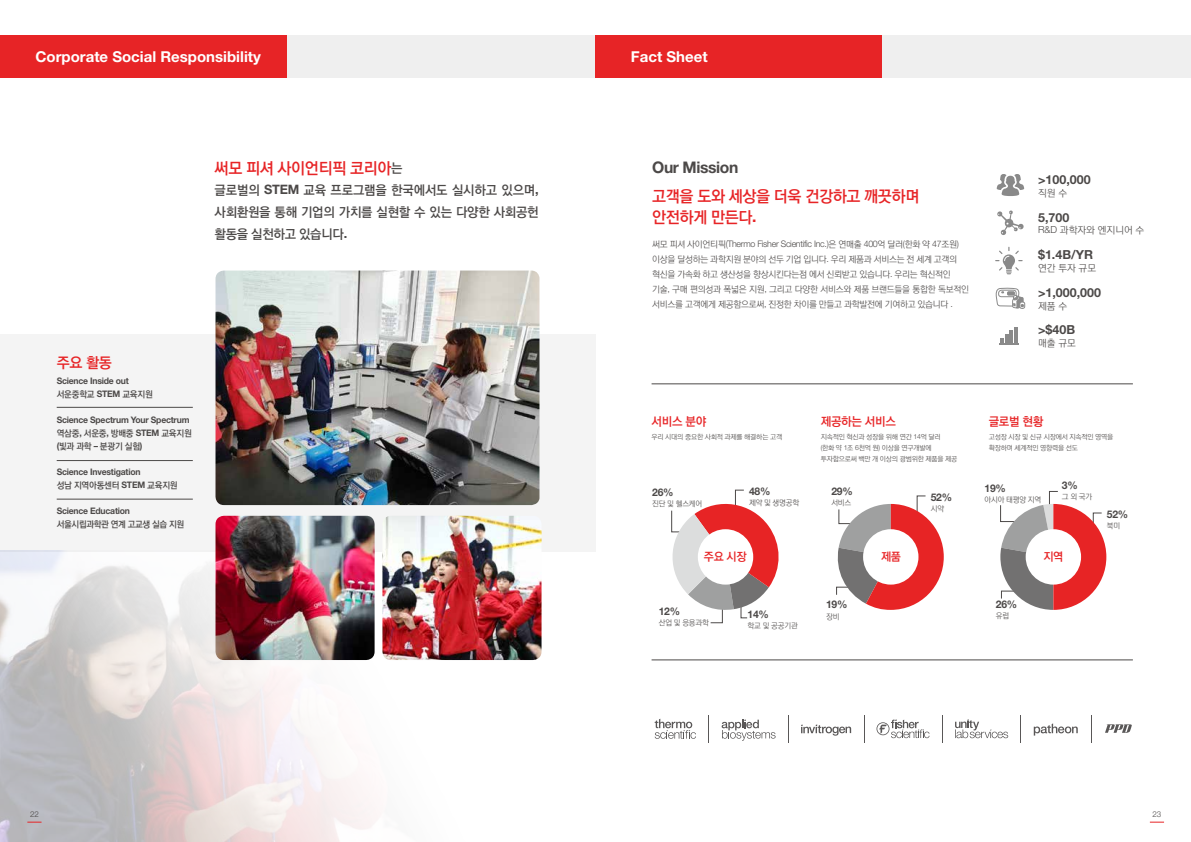
<style>
.page{position:relative;width:1191px;height:842px;background:#fff}
.page>*{position:absolute;margin:0;border:0;box-sizing:border-box;transform-origin:0 0}
.t1{font:16px/21px "YGO540";letter-spacing:-.025em;color:#e72426}
.t2{font:700 16px "Helvetica Neue LT Std";letter-spacing:-.025em;color:#4c4948}
.t3{font:700 15px "Helvetica Neue LT Std";color:#fff}
.t4{font:14.6px "YGO540";color:#e72426}
.t5{font:13px/22px "YGO540";letter-spacing:-.025em;color:#4c4948;text-align:justify}
.t6{font:700 12.5px "Helvetica Neue LT Std";color:#4c4948}
.t7{font:12px "YGO540";letter-spacing:-.025em;color:#e72426}
.t8{font:11.5px "YGO540";letter-spacing:-.025em;color:#e72426}
.t9{font:700 10.6px "Helvetica Neue LT Std";letter-spacing:-.025em;color:#4c4948}
.t10{font:9.7px "YGO520";color:#4c4948}
.t11{font:9px/15px "YGO520";letter-spacing:-.03em;color:#4c4948}
.t12{font:700 9px "Helvetica Neue LT Std";letter-spacing:-.025em;color:#4c4948;scale:.96 1}
.t13{font:9px/13px "YGO540";letter-spacing:-.025em;color:#4c4948;scale:.96 1}
.t14{font:300 9px "Helvetica Neue LTW1 G";letter-spacing:-.03em;color:#4c4948}
.t15{font:300 8px "Helvetica Neue LTW1 G";color:#4c4948}
.t16{font:7.7px "YGO520";letter-spacing:-.025em;color:#4c4948}
.t17{font:7px/11px "YGO520";letter-spacing:-.025em;color:#4c4948}
.s1{font-size:13px;color:#4c4948}
.s2{font-family:"Helvetica Neue LT Std";font-weight:700}
.s3{font-family:"YGO520";font-weight:400}
.s4{font-family:"Helvetica Neue LTW1 G";font-weight:300}
</style>
<div class="page">
<div style="left:109px;top:36px;width:1082px;height:42px;background:#efefef"></div>
<div style="left:0;top:36px;width:286px;height:42px;background:#e72426"></div>
<div style="left:595px;top:36px;width:287px;height:42px;background:#e72426"></div>
<div style="left:0;top:334px;width:595px;height:217px;background:#f4f4f4"></div>
<img style="left:215px;top:271px;width:324px;height:234px">
<img style="left:0;top:551px;width:382px;height:291px">
<img style="left:382px;top:516px;width:159px;height:144px">
<img style="left:215px;top:516px;width:159px;height:144px">
<hr style="left:57px;top:407px;width:136px;height:1px;background:#4c4948">
<hr style="left:57px;top:460px;width:136px;height:1px;background:#4c4948">
<hr style="left:57px;top:499px;width:136px;height:1px;background:#4c4948">
<svg style="left:997px;top:210px;width:27px;height:25px"></svg>
<svg style="left:996px;top:174px;width:28px;height:22px"></svg>
<svg style="left:995px;top:247px;width:27px;height:27px"></svg>
<svg style="left:996px;top:288px;width:29px;height:21px"></svg>
<svg style="left:999px;top:330px;width:19px;height:15px"></svg>
<hr style="left:1014px;top:327px;width:3px;height:16px;background:#8a8a8a">
<svg style="left:955px;top:719px;width:53px;height:19px"></svg>
<svg style="left:654px;top:719px;width:42px;height:20px"></svg>
<svg style="left:801px;top:725px;width:50px;height:11px"></svg>
<svg style="left:876px;top:720px;width:53px;height:18px"></svg>
<svg style="left:721px;top:720px;width:54px;height:21px"></svg>
<svg style="left:708px;top:715px;width:1px;height:28px"></svg>
<svg style="left:788px;top:715px;width:1px;height:28px"></svg>
<svg style="left:864px;top:715px;width:1px;height:28px"></svg>
<svg style="left:942px;top:715px;width:1px;height:28px"></svg>
<svg style="left:1020px;top:715px;width:1px;height:28px"></svg>
<svg style="left:1091px;top:715px;width:1px;height:28px"></svg>
<svg style="left:1033px;top:723px;width:44px;height:12px"></svg>
<svg style="left:1105px;top:724px;width:26px;height:9px"></svg>
<svg style="left:836px;top:495px;width:107px;height:115px"></svg>
<div style="left:863px;top:529px;width:55px;height:56px;background:#fff;border-radius:50%"></div>
<svg style="left:1000px;top:491px;width:106px;height:119px"></svg>
<div style="left:1025px;top:529px;width:56px;height:56px;background:#fff;border-radius:50%"></div>
<svg style="left:671px;top:490px;width:108px;height:133px"></svg>
<div style="left:698px;top:529px;width:55px;height:56px;background:#fff;border-radius:50%"></div>
<hr style="left:651px;top:384px;width:481px;height:1px;background:#4c4948">
<hr style="left:651px;top:660px;width:481px;height:1px;background:#4c4948">
<svg style="left:1149px;top:822px;width:15px;height:1px"></svg>
<svg style="left:27px;top:822px;width:15px;height:1px"></svg>
<h2 class="t3" style="left:35px;top:47px;width:227px">Corporate Social Responsibility</h2>
<h2 class="t3" style="left:631px;top:47px;width:78px">Fact Sheet</h2>
<h1 class="t1" style="left:215px;top:158px;width:190px">써모 피셔 사이언티픽 코리아<span class="s1">는</span></h1>
<h3 class="t5" style="left:215px;top:180px;width:326px">글로벌의 <span class="s2">STEM</span> 교육 프로그램을 한국에서도 실시하고 있으며<span class="s2">, </span>사회환원을 통해 기업의 가치를 실현할 수 있는 다양한 사회공헌 활동을 실천하고 있습니다<span class="s2">.</span></h3>
<h3 class="t4" style="left:57px;top:355px;width:57px">주요 활동</h3>
<p class="t12" style="left:57px;top:375px;width:77px">Science Inside out</p>
<p class="t13" style="left:57px;top:388px;width:102px">서운중학교 <span class="s2">STEM</span> 교육지원</p>
<p class="t12" style="left:57px;top:414px;width:140px">Science Spectrum Your Spectrum</p>
<p class="t13" style="left:57px;top:427px;width:142px">역삼중<span class="s2">,</span> 서운중<span class="s2">,</span> 방배중 <span class="s2">STEM</span> 교육지원 <span class="s2">(</span>빛과 과학 <span class="s2">–</span> 분광기 실험<span class="s2">)</span></p>
<p class="t12" style="left:57px;top:466px;width:89px">Science Investigation</p>
<p class="t13" style="left:57px;top:479px;width:127px">성남 지역아동센터 <span class="s2">STEM</span> 교육지원</p>
<p class="t12" style="left:57px;top:505px;width:78px">Science Education</p>
<p class="t13" style="left:57px;top:518px;width:134px">서울시립과학관 연계 고교생 실습 지원</p>
<h1 class="t2" style="left:652px;top:157px;width:88px">Our Mission</h1>
<h1 class="t1" style="left:652px;top:186px;width:269px">고객을 도와 세상을 더욱 건강하고 깨끗하며 안전하게 만든다<span class="s2">.</span></h1>
<p class="t14" style="left:652px;top:238px;width:308px"><span class="s3">써모 피셔 사이언티픽</span>(Thermo Fisher Scientific Inc.)<span class="s3">은 연매출</span> 400<span class="s3">억 달러</span>(<span class="s3">한화 약</span> 47<span class="s3">조원</span>)</p>
<p class="t11" style="left:652px;top:252px;width:318px">이상을 달성하는 과학지원 분야의 선두 기업 입니다<span class="s4">.</span> 우리 제품과 서비스는 전 세계 고객의 혁신을 가속화 하고 생산성을 향상시킨다는점 에서 신뢰받고 있습니다<span class="s4">.</span> 우리는 혁신적인 기술<span class="s4">,</span> 구매 편의성과 폭넓은 지원<span class="s4">,</span> 그리고 다양한 서비스와 제품 브랜드들을 통합한 독보적인 서비스를 고객에게 제공함으로써<span class="s4">,</span> 진정한 차이를 만들고 과학발전에 기여하고 있습니다 <span class="s4">.</span></p>
<h3 class="t6" style="left:1038px;top:172px;width:54px">&gt;100,000</h3>
<p class="t10" style="left:1038px;top:188px;width:31px">직원 수</p>
<h3 class="t6" style="left:1038px;top:209px;width:33px">5,700</h3>
<p class="t10" style="left:1038px;top:226px;width:108px"><span class="s4">R&amp;D</span> 과학자와 엔지니어 수</p>
<h3 class="t6" style="left:1038px;top:247px;width:56px">$1.4B/YR</h3>
<p class="t10" style="left:1038px;top:263px;width:60px">연간 투자 규모</p>
<h3 class="t6" style="left:1038px;top:284px;width:64px">&gt;1,000,000</h3>
<p class="t10" style="left:1038px;top:301px;width:31px">제품 수</p>
<h3 class="t6" style="left:1038px;top:322px;width:39px">&gt;$40B</h3>
<p class="t10" style="left:1038px;top:338px;width:39px">매출 규모</p>
<h3 class="t7" style="left:651px;top:415px;width:56px">서비스 분야</h3>
<p class="t17" style="left:651px;top:432px;width:132px">우리 시대의 중요한 사회적 과제를 해결하는 고객</p>
<p class="t9" style="left:652px;top:485px;width:23px">26%</p>
<p class="t16" style="left:652px;top:500px;width:52px">진단 및 헬스케어</p>
<p class="t9" style="left:749px;top:484px;width:23px">48%</p>
<p class="t16" style="left:749px;top:499px;width:52px">제약 및 생명공학</p>
<p class="t8" style="left:704px;top:551px;width:44px">주요 시장</p>
<p class="t9" style="left:659px;top:604px;width:23px">12%</p>
<p class="t16" style="left:659px;top:618px;width:52px">산업 및 응용과학</p>
<p class="t9" style="left:747px;top:607px;width:23px">14%</p>
<p class="t16" style="left:747px;top:622px;width:52px">학교 및 공공기관</p>
<h3 class="t7" style="left:820px;top:415px;width:77px">제공하는 서비스</h3>
<p class="t17" style="left:820px;top:432px;width:138px">지속적인 혁신과 성장을 위해 연간 <span class="s4">14</span>억 달러<br><span class="s4">(</span>한화 약 <span class="s4">1</span>조 <span class="s4">6</span>천억 원<span class="s4">)</span> 이상을 연구개발에 투자함으로써 백만 개 이상의 광범위한 제품을 제공</p>
<p class="t9" style="left:831px;top:484px;width:23px">29%</p>
<p class="t16" style="left:831px;top:499px;width:21px">서비스</p>
<p class="t9" style="left:826px;top:598px;width:23px">19%</p>
<p class="t16" style="left:826px;top:612px;width:15px">장비</p>
<p class="t8" style="left:881px;top:551px;width:22px">제품</p>
<p class="t9" style="left:930px;top:490px;width:23px">52%</p>
<p class="t16" style="left:930px;top:505px;width:15px">시약</p>
<h3 class="t7" style="left:988px;top:415px;width:56px">글로벌 현황</h3>
<p class="t17" style="left:988px;top:432px;width:126px">고성장 시장 및 신규 시장에서 지속적인 영역을 확장하며 세계적인 영향력을 선도</p>
<p class="t9" style="left:984px;top:482px;width:23px">19%</p>
<p class="t16" style="left:984px;top:496px;width:58px">아시아 태평양 지역</p>
<p class="t9" style="left:1062px;top:478px;width:17px">3%</p>
<p class="t16" style="left:1062px;top:493px;width:32px">그외국가</p>
<p class="t8" style="left:1043px;top:551px;width:22px">지역</p>
<p class="t9" style="left:1106px;top:507px;width:23px">52%</p>
<p class="t16" style="left:1106px;top:522px;width:15px">북미</p>
<p class="t9" style="left:996px;top:597px;width:23px">26%</p>
<p class="t16" style="left:996px;top:612px;width:15px">유럽</p>
<p class="t15" style="left:30px;top:810px;width:10px">22</p>
<p class="t15" style="left:1152px;top:810px;width:10px">23</p>
</div>
